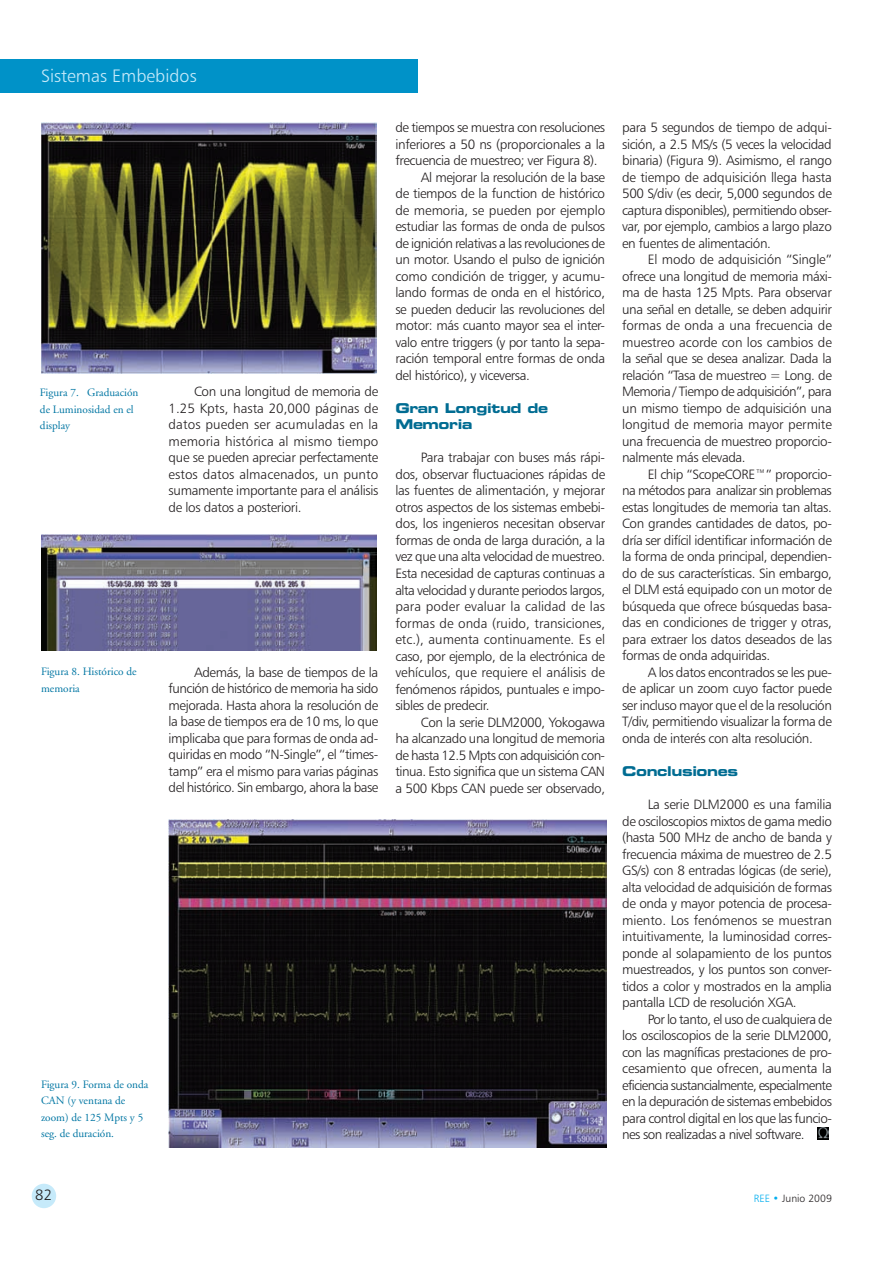
<style>
.page{position:relative;width:890px;height:1261px;background:#fff}
.page>*{position:absolute;margin:0;border:0;box-sizing:border-box;transform-origin:0 0}
.t1{font:18px "Humanist 777 BT Light B";color:#c6eafa}
.t2{font:15px "Humanist 777 BT Light B";color:#231f20}
.t3{font:13.5px/16.5px "Humanist 777 BT Light B";letter-spacing:-.03em;color:#231f20;text-align:justify}
.t4{font:13.5px/16.5px "Eurostile Bold Extended Two";letter-spacing:-.03em;color:#006c92}
.t5{font:13.5px "Humanist 777 BT Light B";letter-spacing:-.01em;color:#231f20}
.t6{font:11.25px/16.5px "Adobe Garamond";color:#0076a3}
.t7{font:10.5px "Humanist 777 BT Light B";color:#231f20}
.s1{color:#00aeef}
</style>
<div class="page">
<div style="left:32px;top:1183px;width:24px;height:25px;background:#c6eafa;border-radius:50%"></div>
<div style="left:0;top:60px;width:417px;height:33px;background:#0092c8"></div>
<img style="left:41px;top:122px;width:336px;height:251px">
<svg style="left:817px;top:1127px;width:11px;height:12px"></svg>
<img style="left:41px;top:534px;width:336px;height:116px">
<img style="left:169px;top:819px;width:438px;height:328px">
<h1 class="t1" style="left:41px;top:68px;width:157px">Sistemas Embebidos</h1>
<p class="t6" style="left:40px;top:385px;width:100px">Figura 7. Graduación de Luminosidad en el display</p>
<p class="t3" style="left:169px;top:384px;width:211px;text-indent:26px">Con una longitud de memoria de 1.25 Kpts, hasta 20,000 páginas de datos pueden ser acumuladas en la memoria histórica al mismo tiempo que se pueden apreciar perfectamente estos datos almacenados, un punto sumamente importante para el análisis de los datos a posteriori.</p>
<p class="t6" style="left:41px;top:664px;width:97px">Figura 8. Histórico de memoria</p>
<p class="t3" style="left:169px;top:665px;width:211px;text-indent:26px">Además, la base de tiempos de la función de histórico de memoria ha sido mejorada. Hasta ahora la resolución de la base de tiempos era de 10 ms, lo que implicaba que para formas de onda ad&shy;quiridas en modo “N-Single”, el “times&shy;tamp” era el mismo para varias páginas del histórico. Sin embargo, ahora la base</p>
<p class="t6" style="left:41px;top:1076px;width:109px">Figura 9. Forma de onda<br>CAN (y ventana de zoom) de 125 Mpts y 5 seg. de duración.</p>
<p class="t3" style="left:395px;top:120px;width:211px">de tiempos se muestra con resoluciones</p>
<p class="t3" style="left:395px;top:137px;width:211px">inferiores a 50 ns (proporcionales a la</p>
<p class="t3" style="left:395px;top:153px;width:204px">frecuencia de muestreo; ver Figura 8).</p>
<p class="t3" style="left:421px;top:170px;width:186px">Al mejorar la resolución de la base</p>
<p class="t3" style="left:395px;top:186px;width:211px">de tiempos de la function de histórico</p>
<p class="t5" style="left:395px;top:205px;width:211px">de memoria, se pueden por ejemplo</p>
<p class="t3" style="left:395px;top:219px;width:211px">estudiar las formas de onda de pulsos</p>
<p class="t3" style="left:395px;top:236px;width:211px">de ignición relativas a las revoluciones de</p>
<p class="t3" style="left:395px;top:252px;width:211px">un motor. Usando el pulso de ignición</p>
<p class="t3" style="left:395px;top:269px;width:211px">como condición de trigger, y acumu-</p>
<p class="t3" style="left:395px;top:285px;width:211px">lando formas de onda en el histórico,</p>
<p class="t3" style="left:395px;top:302px;width:211px">se pueden deducir las revoluciones del</p>
<p class="t3" style="left:395px;top:318px;width:211px">motor: más cuanto mayor sea el inter-</p>
<p class="t3" style="left:395px;top:335px;width:211px">valo entre triggers (y por tanto la sepa-</p>
<p class="t3" style="left:395px;top:351px;width:211px">ración temporal entre formas de onda</p>
<p class="t3" style="left:395px;top:368px;width:136px">del histórico), y viceversa.</p>
<p class="t4" style="left:395px;top:401px;width:154px">Gran Longitud de<br>Memoria</p>
<p class="t3" style="left:395px;top:450px;width:211px;text-indent:26px">Para trabajar con buses más rápi&shy;dos, observar fluctuaciones rápidas de las fuentes de alimentación, y mejorar otros aspectos de los sistemas embebi&shy;dos, los ingenieros necesitan observar formas de onda de larga duración, a la vez que una alta velocidad de muestreo.<br>Esta necesidad de capturas continuas a alta velocidad y durante periodos largos, para poder evaluar la calidad de las formas de onda (ruido, transiciones, etc.), aumenta continuamente. Es el caso, por ejemplo, de la electrónica de vehículos, que requiere el análisis de fenómenos rápidos, puntuales e impo&shy;sibles de predecir.</p>
<p class="t3" style="left:395px;top:714px;width:211px;text-indent:26px">Con la serie DLM2000, Yokogawa ha alcanzado una longitud de memoria de hasta 12.5 Mpts con adquisición con&shy;tinua. Esto significa que un sistema CAN a 500 Kbps CAN puede ser observado,</p>
<p class="t3" style="left:622px;top:120px;width:211px">para 5 segundos de tiempo de adqui&shy;sición, a 2.5 MS/s (5 veces la velocidad binaria) (Figura 9). Asimismo, el rango de tiempo de adquisición llega hasta 500 S/div (es decir, 5,000 segundos de captura disponibles), permitiendo obser&shy;var, por ejemplo, cambios a largo plazo en fuentes de alimentación.</p>
<p class="t3" style="left:622px;top:252px;width:211px;text-indent:26px">El modo de adquisición “Single” ofrece una longitud de memoria máxi&shy;ma de hasta 125 Mpts. Para observar una señal en detalle, se deben adquirir formas de onda a una frecuencia de muestreo acorde con los cambios de la señal que se desea analizar. Dada la relación “Tasa de muestreo = Long. de Memoria / Tiempo de adquisición”, para un mismo tiempo de adquisición una longitud de memoria mayor permite una frecuencia de muestreo proporcio&shy;nalmente más elevada.</p>
<p class="t3" style="left:622px;top:467px;width:211px;text-indent:26px">El chip “ScopeCORE™” proporcio&shy;na métodos para analizar sin problemas estas longitudes de memoria tan altas.<br>Con grandes cantidades de datos, po&shy;dría ser difícil identificar información de la forma de onda principal, dependien&shy;do de sus características. Sin embargo, el DLM está equipado con un motor de búsqueda que ofrece búsquedas basa&shy;das en condiciones de trigger y otras, para extraer los datos deseados de las formas de onda adquiridas.</p>
<p class="t3" style="left:622px;top:665px;width:211px;text-indent:26px">A los datos encontrados se les pue&shy;de aplicar un zoom cuyo factor puede ser incluso mayor que el de la resolución T/div, permitiendo visualizar la forma de onda de interés con alta resolución.</p>
<p class="t4" style="left:622px;top:764px;width:117px">Conclusiones</p>
<p class="t3" style="left:622px;top:797px;width:211px;text-indent:26px">La serie DLM2000 es una familia de osciloscopios mixtos de gama medio (hasta 500 MHz de ancho de banda y frecuencia máxima de muestreo de 2.5<br>GS/s) con 8 entradas lógicas (de serie), alta velocidad de adquisición de formas de onda y mayor potencia de procesa&shy;miento. Los fenómenos se muestran intuitivamente, la luminosidad corres&shy;ponde al solapamiento de los puntos muestreados, y los puntos son conver&shy;tidos a color y mostrados en la amplia pantalla LCD de resolución XGA.</p>
<p class="t3" style="left:622px;top:1011px;width:211px;text-indent:26px">Por lo tanto, el uso de cualquiera de los osciloscopios de la serie DLM2000, con las magníficas prestaciones de pro&shy;cesamiento que ofrecen, aumenta la eficiencia sustancialmente, especialmente en la depuración de sistemas embebidos para control digital en los que las funcio&shy;nes son realizadas a nivel software.</p>
<p class="t2" style="left:35px;top:1188px;width:18px">82</p>
<p class="t7" style="left:754px;top:1194px;width:80px"><span class="s1">REE •</span> Junio 2009</p>
</div>
